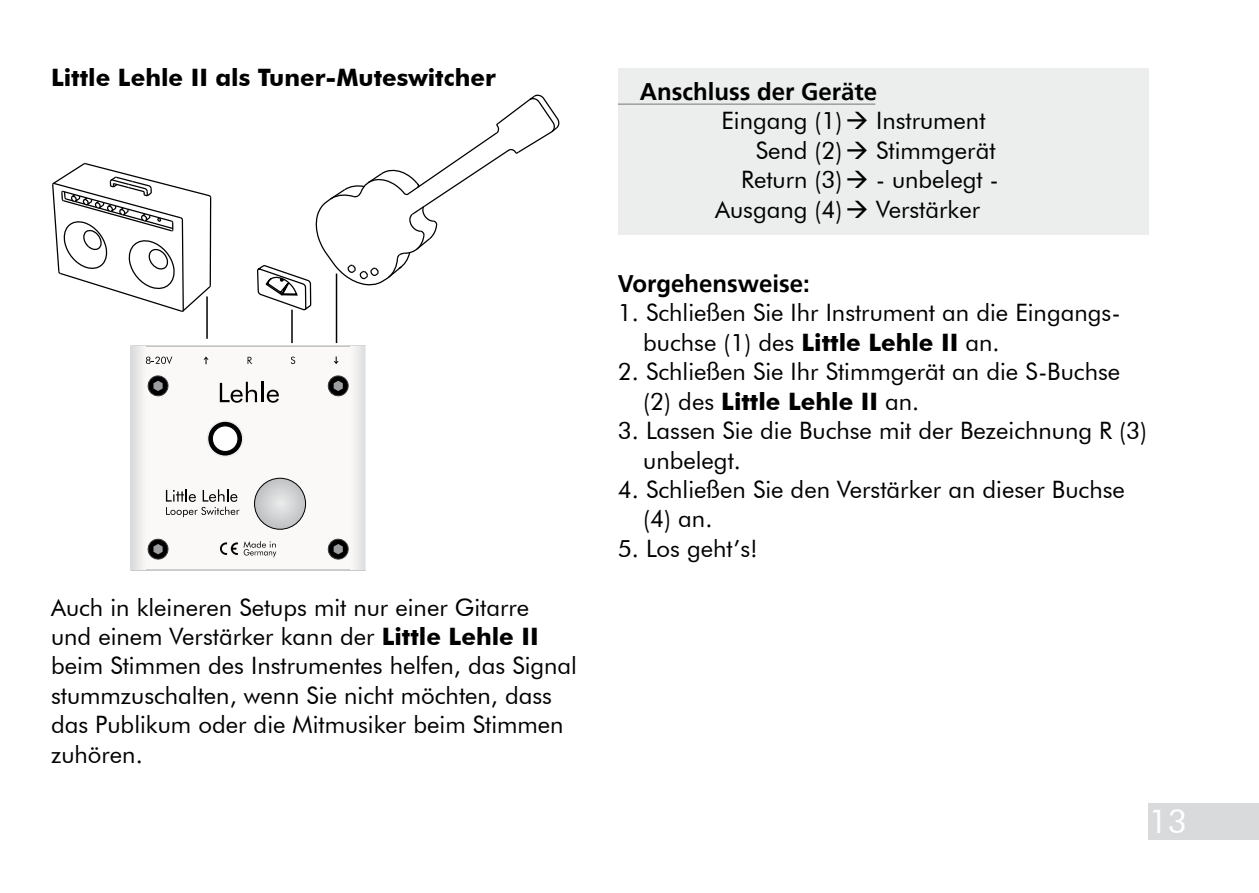
<style>
.page{position:relative;width:1259px;height:893px;background:#fff}
.page>*{position:absolute;margin:0;border:0;box-sizing:border-box;transform-origin:0 0}
.t1{font:33px "Futura BT";color:#fff}
.t2{font:24px/29.4px "Futura BT";color:#000}
.t3{font:700 24px "Futura BT";color:#000}
.t4{font:700 24px "Frutiger";color:#000}
.s1{font-weight:700}
</style>
<div class="page">
<div style="left:1148px;top:803px;width:111px;height:37px;background:#d9dadb"></div>
<div style="left:132px;top:346px;width:233px;height:223px;background:#fbf9f7"></div>
<svg style="left:147px;top:538px;width:22px;height:22px"></svg>
<svg style="left:147px;top:375px;width:22px;height:22px"></svg>
<svg style="left:327px;top:538px;width:22px;height:22px"></svg>
<svg style="left:220px;top:541px;width:56px;height:16px"></svg>
<img style="left:254px;top:478px;width:51px;height:51px;border-radius:26px">
<div style="left:254px;top:478px;width:52px;height:52px;border:1px solid #000;border-radius:50%"></div>
<svg style="left:208px;top:421px;width:35px;height:35px"></svg>
<div style="left:207px;top:420px;width:36px;height:37px;border:2px solid #eceded;border-radius:50%"></div>
<div style="left:212px;top:426px;width:26px;height:25px;background:#fff;border-radius:50%"></div>
<div style="left:212px;top:426px;width:26px;height:26px;border:1px solid #000;border-radius:50%"></div>
<svg style="left:166px;top:489px;width:73px;height:28px"></svg>
<svg style="left:203px;top:356px;width:5px;height:8px"></svg>
<svg style="left:146px;top:357px;width:26px;height:7px"></svg>
<svg style="left:52px;top:162px;width:160px;height:150px"></svg>
<svg style="left:220px;top:94px;width:340px;height:309px"></svg>
<hr style="left:206px;top:296px;width:2px;height:43px;background:#000">
<hr style="left:291px;top:310px;width:2px;height:33px;background:#000">
<hr style="left:336px;top:274px;width:1px;height:69px;background:#000">
<div style="left:617px;top:68px;width:531px;height:167px;background:#eceded"></div>
<hr style="left:618px;top:103px;width:257px;height:2px;background:#9c9e9f">
<p class="t3" style="left:51px;top:63px;width:446px">Little Lehle II als Tuner-Muteswitcher</p>
<p class="t2" style="left:51px;top:592px;width:527px">Auch in kleineren Setups mit nur einer Gitarre<br>und einem Verstärker kann der <span class="s1">Little Lehle II </span>beim Stimmen des Instrumentes helfen, das Signal stummzuschalten, wenn Sie nicht möchten, dass das Publikum oder die Mitmusiker beim Stimmen zuhören.</p>
<p class="t4" style="left:640px;top:78px;width:239px">Anschluss der Geräte</p>
<p class="t2" style="left:721px;top:106px;width:266px">Eingang (1)→ Instrument</p>
<p class="t2" style="left:755px;top:135px;width:241px">Send (2)→ Stimmgerät</p>
<p class="t2" style="left:741px;top:165px;width:259px">Return (3)→ - unbelegt -</p>
<p class="t2" style="left:715px;top:194px;width:266px">Ausgang (4)→ Verstärker</p>
<p class="t4" style="left:618px;top:270px;width:194px">Vorgehensweise:</p>
<p class="t2" style="left:643px;top:298px;width:479px;text-indent:-26px">1. Schließen Sie Ihr Instrument an die Eingangs&shy;buchse (1) des <span class="s1">Little Lehle II</span> an.</p>
<p class="t2" style="left:643px;top:357px;width:478px;text-indent:-26px">2. Schließen Sie Ihr Stimmgerät an die S-Buchse (2) des <span class="s1">Little Lehle II</span> an.</p>
<p class="t2" style="left:643px;top:416px;width:505px;text-indent:-26px">3. Lassen Sie die Buchse mit der Bezeichnung R (3) unbelegt.</p>
<p class="t2" style="left:643px;top:474px;width:483px;text-indent:-26px">4. Schließen Sie den Verstärker an dieser Buchse (4) an.</p>
<p class="t2" style="left:618px;top:533px;width:142px">5. Los geht’s!</p>
<h1 class="t1" style="left:1148px;top:801px;width:40px">13</h1>
</div>
